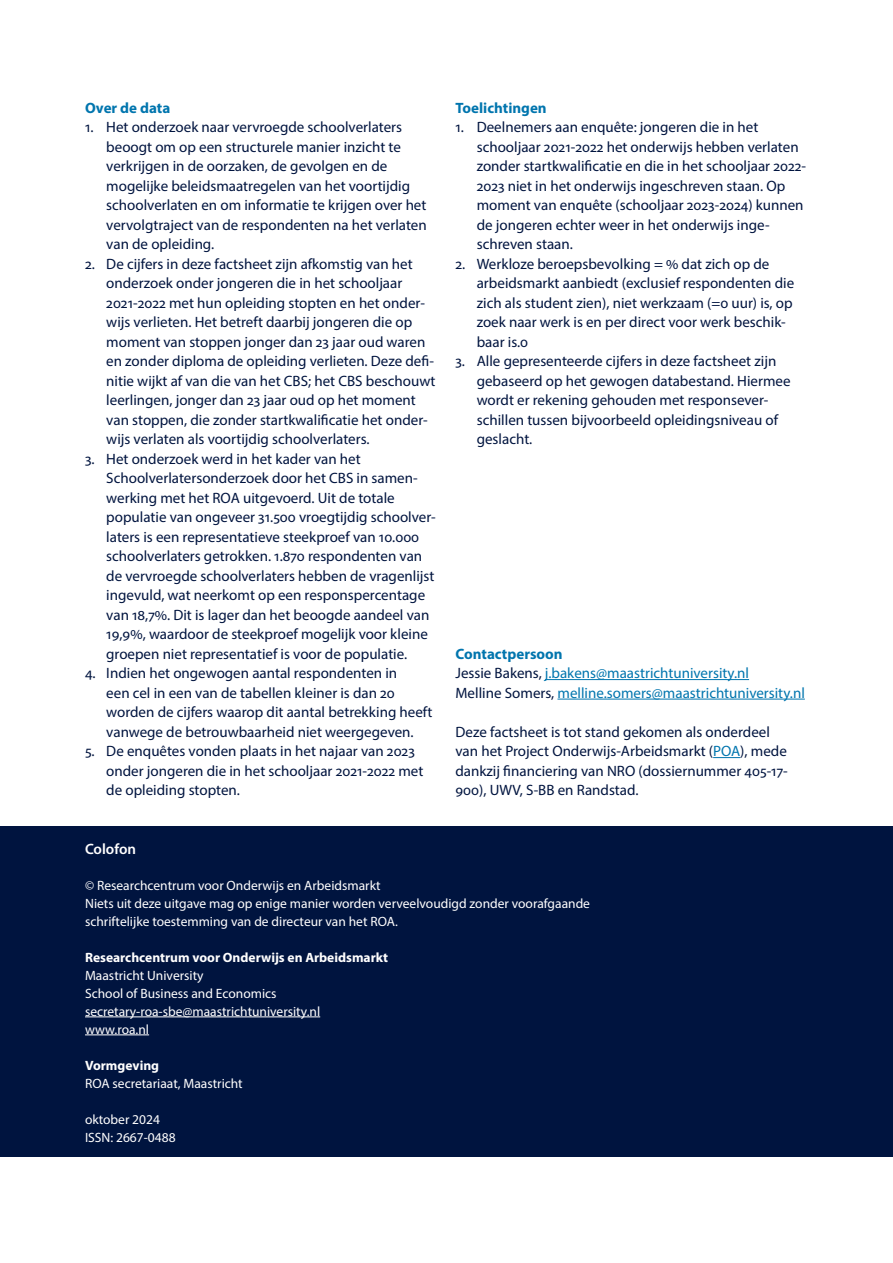
<style>
.page{position:relative;width:893px;height:1263px;background:#fff}
.page>*{position:absolute;margin:0;border:0;box-sizing:border-box;transform-origin:0 0}
.bodytekst{font:15px/19.5px "Myriad Pro";color:#00143f}
.bodytekst-2{font:15px "Myriad Pro";color:#0075ae}
.kop_3{font:700 15px "Myriad Pro";color:#0075ae}
.t1{font:600 15px "Myriad Pro";color:#fff}
.t2{font:13.5px/18px "Myriad Pro";color:#fff}
.t3{font:700 13.5px "Myriad Pro";color:#fff}
.s1{color:#00143f}
.s2{color:#0075ae}
</style>
<div class="page">
<div style="left:0;top:826px;width:893px;height:331px;background:#00143f"></div>
<hr style="left:85px;top:1016px;width:235px;height:1px;background:#fff">
<hr style="left:85px;top:1034px;width:64px;height:1px;background:#fff">
<hr style="left:545px;top:679px;width:204px;height:1px;background:#0075ae">
<hr style="left:557px;top:699px;width:248px;height:1px;background:#0075ae">
<svg style="left:713px;top:757px;width:27px;height:1px"></svg>
<h3 class="kop_3" style="left:85px;top:98px;width:87px">Over de data</h3>
<p class="bodytekst" style="left:106px;top:117px;width:322px;text-indent:-21px">1. Het onderzoek naar vervroegde schoolverlaters beoogt om op een structurele manier inzicht te verkrijgen in de oorzaken, de gevolgen en de mogelijke beleidsmaatregelen van het voortijdig schoolverlaten en om informatie te krijgen over het vervolgtraject van de respondenten na het verlaten van de opleiding.</p>
<p class="bodytekst" style="left:106px;top:253px;width:331px;text-indent:-21px">2. De cijfers in deze factsheet zijn afkomstig van het onderzoek onder jongeren die in het schooljaar 2021-2022 met hun opleiding stopten en het onder&shy;wijs verlieten. Het betreft daarbij jongeren die op moment van stoppen jonger dan 23 jaar oud waren en zonder diploma de opleiding verlieten. Deze defi&shy;nitie wijkt af van die van het CBS; het CBS beschouwt leerlingen, jonger dan 23 jaar oud op het moment van stoppen, die zonder startkwalificatie het onder&shy;wijs verlaten als voortijdig schoolverlaters.</p>
<p class="bodytekst" style="left:106px;top:448px;width:331px;text-indent:-21px">3. Het onderzoek werd in het kader van het Schoolverlatersonderzoek door het CBS in samen&shy;werking met het ROA uitgevoerd. Uit de totale populatie van ongeveer 31.500 vroegtijdig schoolver&shy;laters is een representatieve steekproef van 10.000 schoolverlaters getrokken. 1.870 respondenten van de vervroegde schoolverlaters hebben de vragenlijst ingevuld, wat neerkomt op een responspercentage van 18,7%. Dit is lager dan het beoogde aandeel van 19,9%, waardoor de steekproef mogelijk voor kleine groepen niet representatief is voor de populatie.</p>
<p class="bodytekst" style="left:106px;top:663px;width:328px;text-indent:-21px">4. Indien het ongewogen aantal respondenten in<br>een cel in een van de tabellen kleiner is dan 20 worden de cijfers waarop dit aantal betrekking heeft vanwege de betrouwbaarheid niet weergegeven.</p>
<p class="bodytekst" style="left:106px;top:741px;width:319px;text-indent:-21px">5. De enquêtes vonden plaats in het najaar van 2023 onder jongeren die in het schooljaar 2021-2022 met de opleiding stopten.</p>
<h3 class="kop_3" style="left:455px;top:98px;width:93px">Toelichtingen</h3>
<p class="bodytekst" style="left:477px;top:117px;width:331px;text-indent:-21px">1. Deelnemers aan enquête: jongeren die in het schooljaar 2021-2022 het onderwijs hebben verlaten zonder startkwalificatie en die in het schooljaar 2022- 2023 niet in het onderwijs ingeschreven staan. Op moment van enquête (schooljaar 2023-2024) kunnen de jongeren echter weer in het onderwijs inge&shy;schreven staan.</p>
<p class="bodytekst" style="left:477px;top:253px;width:319px;text-indent:-21px">2. Werkloze beroepsbevolking = % dat zich op de arbeidsmarkt aanbiedt (exclusief respondenten die zich als student zien), niet werkzaam (=0 uur) is, op zoek naar werk is en per direct voor werk beschik&shy;baar is.0</p>
<p class="bodytekst" style="left:477px;top:351px;width:315px;text-indent:-21px">3. Alle gepresenteerde cijfers in deze factsheet zijn gebaseerd op het gewogen databestand. Hiermee wordt er rekening gehouden met responsever&shy;schillen tussen bijvoorbeeld opleidingsniveau of geslacht.</p>
<h3 class="kop_3" style="left:455px;top:644px;width:109px">Contactpersoon</h3>
<p class="bodytekst-2" style="left:455px;top:664px;width:295px"><span class="s1">Jessie Bakens,</span> j.bakens@maastrichtuniversity.nl</p>
<p class="bodytekst-2" style="left:455px;top:683px;width:351px"><span class="s1">Melline Somers,</span> melline.somers@maastrichtuniversity.nl</p>
<p class="bodytekst" style="left:455px;top:721px;width:334px">Deze factsheet is tot stand gekomen als onderdeel van het Project Onderwijs-Arbeidsmarkt (<span class="s2">POA</span>), mede dankzij financiering van NRO (dossiernummer 405-17- 900), UWV, S-BB en Randstad.</p>
<p class="t1" style="left:85px;top:839px;width:53px">Colofon</p>
<p class="t2" style="left:85px;top:876px;width:506px">© Researchcentrum voor Onderwijs en Arbeidsmarkt<br>Niets uit deze uitgave mag op enige manier worden verveelvoudigd zonder voorafgaande schriftelijke toestemming van de directeur van het ROA.</p>
<p class="t3" style="left:85px;top:948px;width:305px">Researchcentrum voor Onderwijs en Arbeidsmarkt</p>
<p class="t2" style="left:85px;top:966px;width:237px">Maastricht University<br>School of Business and Economics secretary-roa-sbe@maastrichtuniversity.nl www.roa.nl</p>
<p class="t3" style="left:85px;top:1056px;width:76px">Vormgeving</p>
<p class="t2" style="left:85px;top:1074px;width:159px">ROA secretariaat, Maastricht</p>
<p class="t2" style="left:85px;top:1110px;width:92px">oktober 2024<br>ISSN: 2667-0488</p>
</div>
